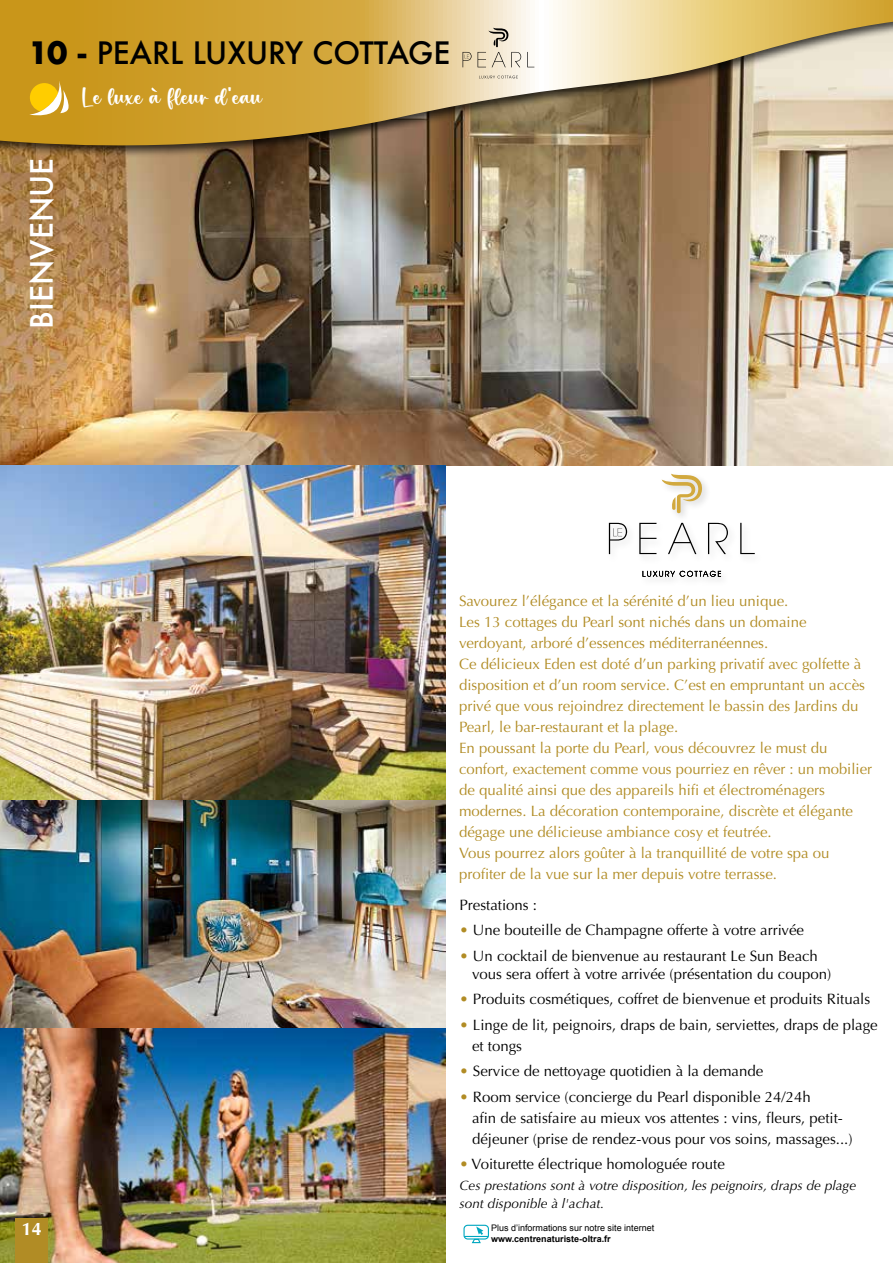
<style>
.page{position:relative;width:893px;height:1263px;background:#fff}
.page>*{position:absolute;margin:0;border:0;box-sizing:border-box;transform-origin:0 0}
.t1{font:500 30px "Futura";color:#000}
.t2{font:500 30px "Futura";color:#fff}
.t3{font:26.25px "Just Believe";color:#fff}
.t4{font:700 18px "Optima";color:#fff}
.t5{font:15px/21px "Optima";color:#b18c25}
.t6{font:15px/21px "Optima";color:#000}
.t7{font:italic 13.5px/18px "Optima";color:#000}
.t8{font:9px "Arial";color:#000}
.t9{font:700 9px "Arial";color:#000}
.s1{font-weight:700}
.s2{color:#b18c25}
</style>
<div class="page">
<img style="left:0;top:158px;width:893px;height:308px">
<div style="left:0;top:0;width:893px;height:158px;background:#000;opacity:.75"></div>
<svg style="left:0;top:0;width:893px;height:154px;background:#c5a661"></svg>
<img style="left:0;top:1027px;width:445px;height:236px">
<svg style="left:29px;top:81px;width:40px;height:35px"></svg>
<img style="left:0;top:466px;width:446px;height:561px">
<div style="left:15px;top:1218px;width:33px;height:45px;background:#b18c25"></div>
<svg style="left:479px;top:76px;width:39px;height:2px"></svg>
<svg style="left:527px;top:52px;width:7px;height:15px"></svg>
<svg style="left:463px;top:52px;width:9px;height:15px"></svg>
<svg style="left:478px;top:28px;width:43px;height:39px;background:#dbd1bd"></svg>
<svg style="left:643px;top:571px;width:78px;height:6px"></svg>
<svg style="left:639px;top:523px;width:17px;height:31px"></svg>
<svg style="left:668px;top:523px;width:28px;height:31px"></svg>
<svg style="left:708px;top:523px;width:20px;height:31px"></svg>
<svg style="left:740px;top:523px;width:15px;height:31px"></svg>
<svg style="left:609px;top:523px;width:18px;height:31px"></svg>
<svg style="left:662px;top:473px;width:40px;height:40px"></svg>
<div style="left:463px;top:1225px;width:26px;height:14px;border:1px solid #00a7c0;border-radius:4px"></div>
<svg style="left:463px;top:1226px;width:26px;height:18px"></svg>
<svg style="left:151px;top:86px;width:6px;height:9px"></svg>
<h1 class="t1" style="left:28px;top:32px;width:424px"><span class="s1">10 -</span> PEARL LUXURY COTTAGE</h1>
<h1 class="t2" style="left:21px;top:328px;width:172px;rotate:-90deg">BIENVENUE</h1>
<h2 class="t3" style="left:81px;top:86px;width:183px">Le luxe à fleur d’eau</h2>
<p class="t4" style="left:22px;top:1218px;width:22px">14</p>
<p class="t4" style="left:33px;top:1220px;width:22px">14</p>
<p class="t5" style="left:459px;top:591px;width:414px">Savourez l’élégance et la sérénité d’un lieu unique.<br>Les 13 cottages du Pearl sont nichés dans un domaine verdoyant, arboré d’essences méditerranéennes.<br>Ce délicieux Eden est doté d’un parking privatif avec golfette à disposition et d’un room service. C’est en empruntant un accès privé que vous rejoindrez directement le bassin des Jardins du Pearl, le bar-restaurant et la plage.<br>En poussant la porte du Pearl, vous découvrez le must du confort, exactement comme vous pourriez en rêver : un mobilier de qualité ainsi que des appareils hifi et électroménagers modernes. La décoration contemporaine, discrète et élégante dégage une délicieuse ambiance cosy et feutrée.<br>Vous pourrez alors goûter à la tranquillité de votre spa ou profiter de la vue sur la mer depuis votre terrasse.</p>
<p class="t6" style="left:460px;top:894px;width:79px">Prestations :</p>
<p class="t6" style="left:460px;top:920px;width:346px"><span class="s2">•</span> Une bouteille de Champagne offerte à votre arrivée</p>
<p class="t6" style="left:472px;top:947px;width:361px;line-height:18px;text-indent:-13px"><span class="s2">•</span> Un cocktail de bienvenue au restaurant Le Sun Beach vous sera offert à votre arrivée (présentation du coupon)</p>
<p class="t6" style="left:460px;top:989px;width:412px"><span class="s2">•</span> Produits cosmétiques, coffret de bienvenue et produits Rituals</p>
<p class="t6" style="left:472px;top:1014px;width:407px;text-indent:-13px"><span class="s2">•</span> Linge de lit, peignoirs, draps de bain, serviettes, draps de plage et tongs</p>
<p class="t6" style="left:460px;top:1061px;width:305px"><span class="s2">•</span> Service de nettoyage quotidien à la demande</p>
<p class="t6" style="left:472px;top:1086px;width:382px;text-indent:-13px"><span class="s2">•</span> Room service (concierge du Pearl disponible 24/24h<br>afin de satisfaire au mieux vos attentes : vins, fleurs, petit&shy;déjeuner (prise de rendez-vous pour vos soins, massages...)</p>
<p class="t6" style="left:460px;top:1154px;width:267px"><span class="s2">•</span> Voiturette électrique homologuée route</p>
<p class="t7" style="left:460px;top:1177px;width:398px">Ces prestations sont à votre disposition, les peignoirs, draps de plage sont disponible à l'achat.</p>
<p class="t8" style="left:491px;top:1222px;width:165px">Plus d’informations sur notre site internet</p>
<p class="t9" style="left:491px;top:1233px;width:121px">www.centrenaturiste-oltra.fr</p>
</div>
